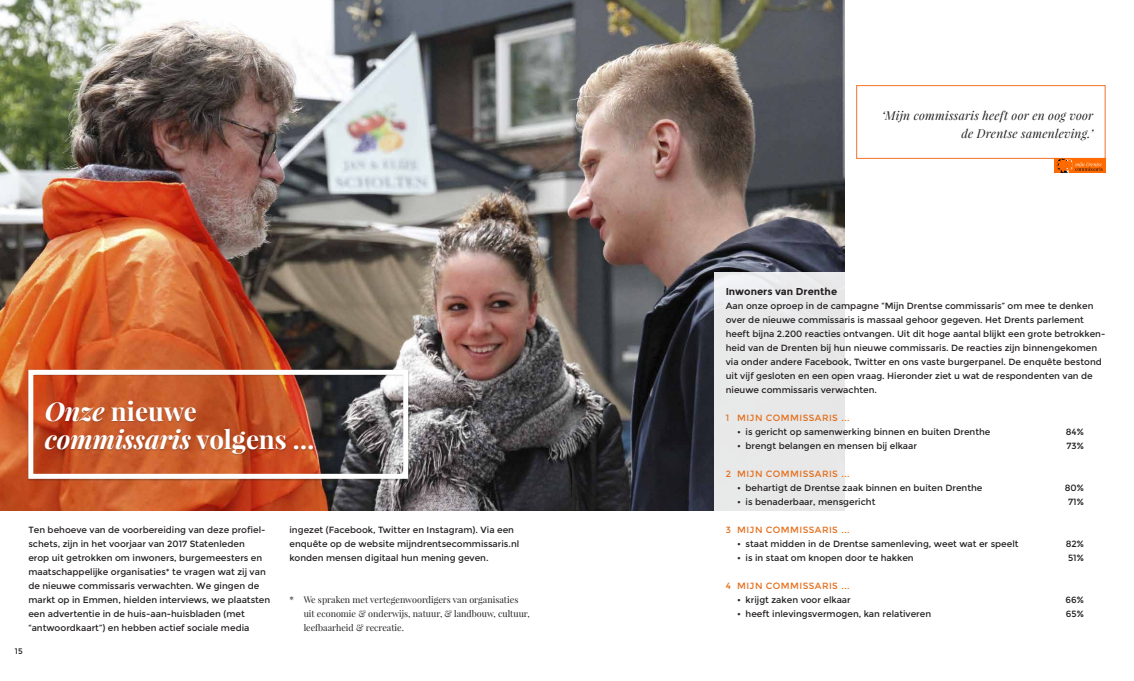
<style>
.page{position:relative;width:1134px;height:681px;background:#fff}
.page>*{position:absolute;margin:0;border:0;box-sizing:border-box;transform-origin:0 0}
.t1{font:italic 700 26px/28px "Playfair Display";color:#fff}
.t2{font:italic 12px/18px "Playfair Display";letter-spacing:.02em;color:#231f20;text-align:right}
.t3{font:700 10px "Montserrat";color:#231f20}
.t4{font:9px/14px "Montserrat";color:#231f20}
.t5{font:9px/14px "Playfair Display";color:#231f20}
.t6{font:9px "Montserrat";letter-spacing:.05em;color:#e4701e}
.t7{font:8px "Montserrat";color:#231f20}
.s1{font-style:normal}
</style>
<div class="page">
<img style="left:0;top:0;width:845px;height:510px">
<div style="left:714px;top:272px;width:131px;height:239px;background:#e8e8e9"></div>
<div style="left:27px;top:369px;width:383px;height:111px;background:#231f20;opacity:.3"></div>
<div style="left:28px;top:369px;width:380px;height:109px;border:5px solid #fff"></div>
<div style="left:856px;top:85px;width:250px;height:74px;border:1px solid #f3732b"></div>
<div style="left:1054px;top:158px;width:52px;height:15px;background:#ff6b00"></div>
<svg style="left:1056px;top:158px;width:46px;height:15px"></svg>
<h1 class="t1" style="left:45px;top:396px;width:271px">Onze <span class="s1">nieuwe </span>commissaris <span class="s1">volgens …</span></h1>
<p class="t4" style="left:28px;top:522px;width:243px">Ten behoeve van de voorbereiding van deze profiel&shy;schets, zijn in het voorjaar van 2017 Statenleden<br>erop uit getrokken om inwoners, burgemeesters en maatschappelijke organisaties* te vragen wat zij van de nieuwe commissaris verwachten. We gingen de markt op in Emmen, hielden interviews, we plaatsten een advertentie in de huis-aan-huisbladen (met “antwoordkaart”) en hebben actief sociale media</p>
<p class="t4" style="left:289px;top:522px;width:231px">ingezet (Facebook, Twitter en Instagram). Via een enquête op de website mijndrentsecommissaris.nl konden mensen digitaal hun mening geven.</p>
<p class="t5" style="left:304px;top:592px;width:228px;text-indent:-14px">* We spraken met vertegenwoordigers van organisaties uit economie &amp; onderwijs, natuur, &amp; landbouw, cultuur, leefbaarheid &amp; recreatie.</p>
<p class="t7" style="left:15px;top:646px;width:9px">15</p>
<h2 class="t2" style="left:882px;top:106px;width:213px">‘Mijn commissaris heeft oor en oog voor de Drentse samenleving.’</h2>
<p class="t3" style="left:726px;top:285px;width:113px">Inwoners van Drenthe</p>
<p class="t4" style="left:726px;top:298px;width:381px">Aan onze oproep in de campagne “Mijn Drentse commissaris” om mee te denken over de nieuwe commissaris is massaal gehoor gegeven. Het Drents parlement heeft bijna 2.200 reacties ontvangen. Uit dit hoge aantal blijkt een grote betrokken&shy;heid van de Drenten bij hun nieuwe commissaris. De reacties zijn binnengekomen via onder andere Facebook, Twitter en ons vaste burgerpanel. De enquête bestond uit vijf gesloten en een open vraag. Hieronder ziet u wat de respondenten van de nieuwe commissaris verwachten.</p>
<p class="t6" style="left:726px;top:412px;width:126px">1 MIJN COMMISSARIS ...</p>
<p class="t4" style="left:737px;top:424px;width:255px">• is gericht op samenwerking binnen en buiten Drenthe</p>
<p class="t4" style="left:1066px;top:424px;width:19px">84%</p>
<p class="t4" style="left:737px;top:438px;width:182px">• brengt belangen en mensen bij elkaar</p>
<p class="t4" style="left:1066px;top:438px;width:19px">73%</p>
<p class="t6" style="left:726px;top:468px;width:126px">2 MIJN COMMISSARIS ...</p>
<p class="t4" style="left:737px;top:480px;width:247px">• behartigt de Drentse zaak binnen en buiten Drenthe</p>
<p class="t4" style="left:1065px;top:480px;width:20px">80%</p>
<p class="t4" style="left:737px;top:494px;width:140px">• is benaderbaar, mensgericht</p>
<p class="t4" style="left:1068px;top:494px;width:17px">71%</p>
<p class="t6" style="left:726px;top:524px;width:126px">3 MIJN COMMISSARIS ...</p>
<p class="t4" style="left:737px;top:536px;width:283px">• staat midden in de Drentse samenleving, weet wat er speelt</p>
<p class="t4" style="left:1066px;top:536px;width:20px">82%</p>
<p class="t4" style="left:737px;top:550px;width:178px">• is in staat om knopen door te hakken</p>
<p class="t4" style="left:1068px;top:550px;width:17px">51%</p>
<p class="t6" style="left:726px;top:580px;width:126px">4 MIJN COMMISSARIS ...</p>
<p class="t4" style="left:737px;top:592px;width:115px">• krijgt zaken voor elkaar</p>
<p class="t4" style="left:1065px;top:592px;width:20px">66%</p>
<p class="t4" style="left:737px;top:606px;width:196px">• heeft inlevingsvermogen, kan relativeren</p>
<p class="t4" style="left:1066px;top:606px;width:19px">65%</p>
</div>
